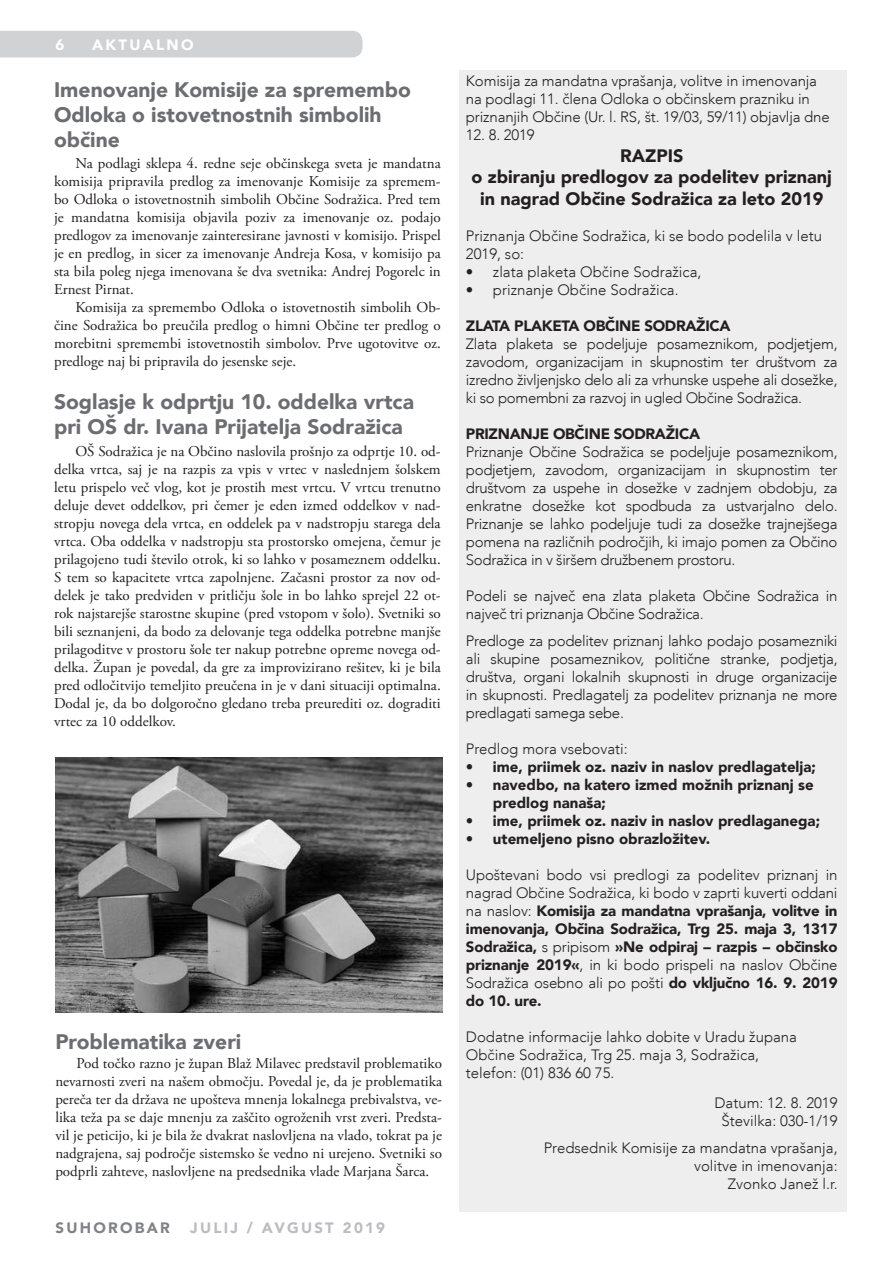
<style>
.page{position:relative;width:893px;height:1263px;background:#fff}
.page>*{position:absolute;margin:0;border:0;box-sizing:border-box;transform-origin:0 0}
.t1{font:900 21px/25.2px "Avenir LT";color:#6c6d70}
.t2{font:900 18px/21.6px "Avenir LT";color:#231f20;text-align:center}
.t3{font:15px/18px "Adobe Garamond Pro";color:#231f20;text-align:justify}
.t4{font:300 15px/18px "Avenir LT";letter-spacing:-.01em;color:#231f20}
.t5{font:900 15px/18px "Avenir LT";color:#231f20}
.t6{font:900 15px "Avenir LT";letter-spacing:-.02em;color:#231f20}
.t7{font:900 15px "Avenir LT";letter-spacing:.15em;color:#bcbdc0}
.t8{font:900 15px "Avenir LT";letter-spacing:.15em;color:#808285}
.t9{font:900 15px "Avenir LT";letter-spacing:.15em;color:#fff}
.s1{font-weight:900}
</style>
<div class="page">
<div style="left:0;top:31px;width:362px;height:26px;background:#d1d2d4"></div>
<div style="left:459px;top:71px;width:387px;height:1141px;background:#eeeeef"></div>
<img style="left:55px;top:758px;width:387px;height:255px">
<p class="t9" style="left:55px;top:36px;width:10px">6</p>
<p class="t9" style="left:92px;top:36px;width:103px">AKTUALNO</p>
<h1 class="t1" style="left:54px;top:76px;width:358px">Imenovanje Komisije za spremembo<br>Odloka o istovetnostnih simbolih občine</h1>
<p class="t3" style="left:54px;top:154px;width:388px;text-indent:21px">Na podlagi sklepa 4. redne seje občinskega sveta je mandatna komisija pripravila predlog za imenovanje Komisije za spremem&shy;bo Odloka o istovetnostnih simbolih Občine Sodražica. Pred tem je mandatna komisija objavila poziv za imenovanje oz. podajo predlogov za imenovanje zainteresirane javnosti v komisijo. Prispel je en predlog, in sicer za imenovanje Andreja Kosa, v komisijo pa sta bila poleg njega imenovana še dva svetnika: Andrej Pogorelc in Ernest Pirnat.</p>
<p class="t3" style="left:54px;top:298px;width:388px;text-indent:21px">Komisija za spremembo Odloka o istovetnostih simbolih Ob&shy;čine Sodražica bo preučila predlog o himni Občine ter predlog o morebitni spremembi istovetnostih simbolov. Prve ugotovitve oz. predloge naj bi pripravila do jesenske seje.</p>
<h1 class="t1" style="left:54px;top:389px;width:361px">Soglasje k odprtju 10. oddelka vrtca pri OŠ dr. Ivana Prijatelja Sodražica</h1>
<p class="t3" style="left:54px;top:442px;width:388px;text-indent:21px">OŠ Sodražica je na Občino naslovila prošnjo za odprtje 10. od&shy;delka vrtca, saj je na razpis za vpis v vrtec v naslednjem šolskem letu prispelo več vlog, kot je prostih mest vrtcu. V vrtcu trenutno deluje devet oddelkov, pri čemer je eden izmed oddelkov v nad&shy;stropju novega dela vrtca, en oddelek pa v nadstropju starega dela vrtca. Oba oddelka v nadstropju sta prostorsko omejena, čemur je prilagojeno tudi število otrok, ki so lahko v posameznem oddelku.<br>S tem so kapacitete vrtca zapolnjene. Začasni prostor za nov od&shy;delek je tako predviden v pritličju šole in bo lahko sprejel 22 ot&shy;rok najstarejše starostne skupine (pred vstopom v šolo). Svetniki so bili seznanjeni, da bodo za delovanje tega oddelka potrebne manjše prilagoditve v prostoru šole ter nakup potrebne opreme novega od&shy;delka. Župan je povedal, da gre za improvizirano rešitev, ki je bila pred odločitvijo temeljito preučena in je v dani situaciji optimalna.<br>Dodal je, da bo dolgoročno gledano treba preurediti oz. dograditi vrtec za 10 oddelkov.</p>
<h1 class="t1" style="left:55px;top:1029px;width:187px">Problematika zveri</h1>
<p class="t3" style="left:55px;top:1054px;width:388px;text-indent:21px">Pod točko razno je župan Blaž Milavec predstavil problematiko nevarnosti zveri na našem območju. Povedal je, da je problematika pereča ter da država ne upošteva mnenja lokalnega prebivalstva, ve&shy;lika teža pa se daje mnenju za zaščito ogroženih vrst zveri. Predsta&shy;vil je peticijo, ki je bila že dvakrat naslovljena na vlado, tokrat pa je nadgrajena, saj področje sistemsko še vedno ni urejeno. Svetniki so podprli zahteve, naslovljene na predsednika vlade Marjana Šarca.</p>
<p class="t8" style="left:56px;top:1219px;width:116px">SUHOROBAR</p>
<p class="t7" style="left:190px;top:1219px;width:196px">JULIJ / AVGUST 2019</p>
<p class="t4" style="left:466px;top:72px;width:365px">Komisija za mandatna vprašanja, volitve in imenovanja na podlagi 11. člena Odloka o občinskem prazniku in priznanjih Občine (Ur. l. RS, št. 19/03, 59/11) objavlja dne</p>
<p class="t4" style="left:466px;top:126px;width:70px">12. 8. 2019</p>
<p class="t2" style="left:471px;top:144px;width:362px">RAZPIS<br>o zbiranju predlogov za podelitev priznanj in nagrad Občine Sodražica za leto 2019</p>
<p class="t4" style="left:466px;top:227px;width:357px">Priznanja Občine Sodražica, ki se bodo podelila v letu<br>2019, so:</p>
<p class="t4" style="left:466px;top:263px;width:237px">• zlata plaketa Občine Sodražica,</p>
<p class="t4" style="left:466px;top:281px;width:214px">• priznanje Občine Sodražica.</p>
<p class="t6" style="left:466px;top:317px;width:266px">ZLATA PLAKETA OBČINE SODRAŽICA</p>
<p class="t4" style="left:466px;top:335px;width:373px;text-align:justify">Zlata plaketa se podeljuje posameznikom, podjetjem, zavodom, organizacijam in skupnostim ter društvom za izredno življenjsko delo ali za vrhunske uspehe ali dosežke, ki so pomembni za razvoj in ugled Občine Sodražica.</p>
<p class="t6" style="left:466px;top:425px;width:236px">PRIZNANJE OBČINE SODRAŽICA</p>
<p class="t4" style="left:466px;top:443px;width:373px;text-align:justify">Priznanje Občine Sodražica se podeljuje posameznikom, podjetjem, zavodom, organizacijam in skupnostim ter društvom za uspehe in dosežke v zadnjem obdobju, za enkratne dosežke kot spodbuda za ustvarjalno delo.<br>Priznanje se lahko podeljuje tudi za dosežke trajnejšega pomena na različnih področjih, ki imajo pomen za Občino Sodražica in v širšem družbenem prostoru.</p>
<p class="t4" style="left:466px;top:587px;width:373px">Podeli se največ ena zlata plaketa Občine Sodražica in največ tri priznanja Občine Sodražica.</p>
<p class="t4" style="left:466px;top:631px;width:373px;text-align:justify">Predloge za podelitev priznanj lahko podajo posamezniki ali skupine posameznikov, politične stranke, podjetja, društva, organi lokalnih skupnosti in druge organizacije in skupnosti. Predlagatelj za podelitev priznanja ne more predlagati samega sebe.</p>
<p class="t4" style="left:466px;top:739px;width:163px">Predlog mora vsebovati:</p>
<p class="t5" style="left:466px;top:757px;width:351px">• ime, priimek oz. naziv in naslov predlagatelja;</p>
<p class="t5" style="left:493px;top:775px;width:322px;text-indent:-27px">• navedbo, na katero izmed možnih priznanj se predlog nanaša;</p>
<p class="t5" style="left:466px;top:811px;width:355px">• ime, priimek oz. naziv in naslov predlaganega;</p>
<p class="t5" style="left:466px;top:829px;width:246px">• utemeljeno pisno obrazložitev.</p>
<p class="t4" style="left:466px;top:865px;width:373px;text-align:justify">Upoštevani bodo vsi predlogi za podelitev priznanj in nagrad Občine Sodražica, ki bodo v zaprti kuverti oddani na naslov: <span class="s1">Komisija za mandatna vprašanja, volitve in imenovanja, Občina Sodražica, Trg 25. maja 3, 1317<br>Sodražica,</span> s pripisom <span class="s1">»Ne odpiraj – razpis – občinsko priznanje 2019«</span>, in ki bodo prispeli na naslov Občine Sodražica osebno ali po pošti <span class="s1">do vključno 16. 9. 2019 do 10. ure.</span></p>
<p class="t4" style="left:466px;top:1027px;width:332px">Dodatne informacije lahko dobite v Uradu župana<br>Občine Sodražica, Trg 25. maja 3, Sodražica, telefon: (01) 836 60 75.</p>
<p class="t4" style="left:714px;top:1094px;width:125px;text-align:center">Datum: 12. 8. 2019<br>Številka: 030-1/19</p>
<p class="t4" style="left:543px;top:1138px;width:295px;text-align:right">Predsednik Komisije za mandatna vprašanja, volitve in imenovanja:<br>Zvonko Janež l.r.</p>
</div>
